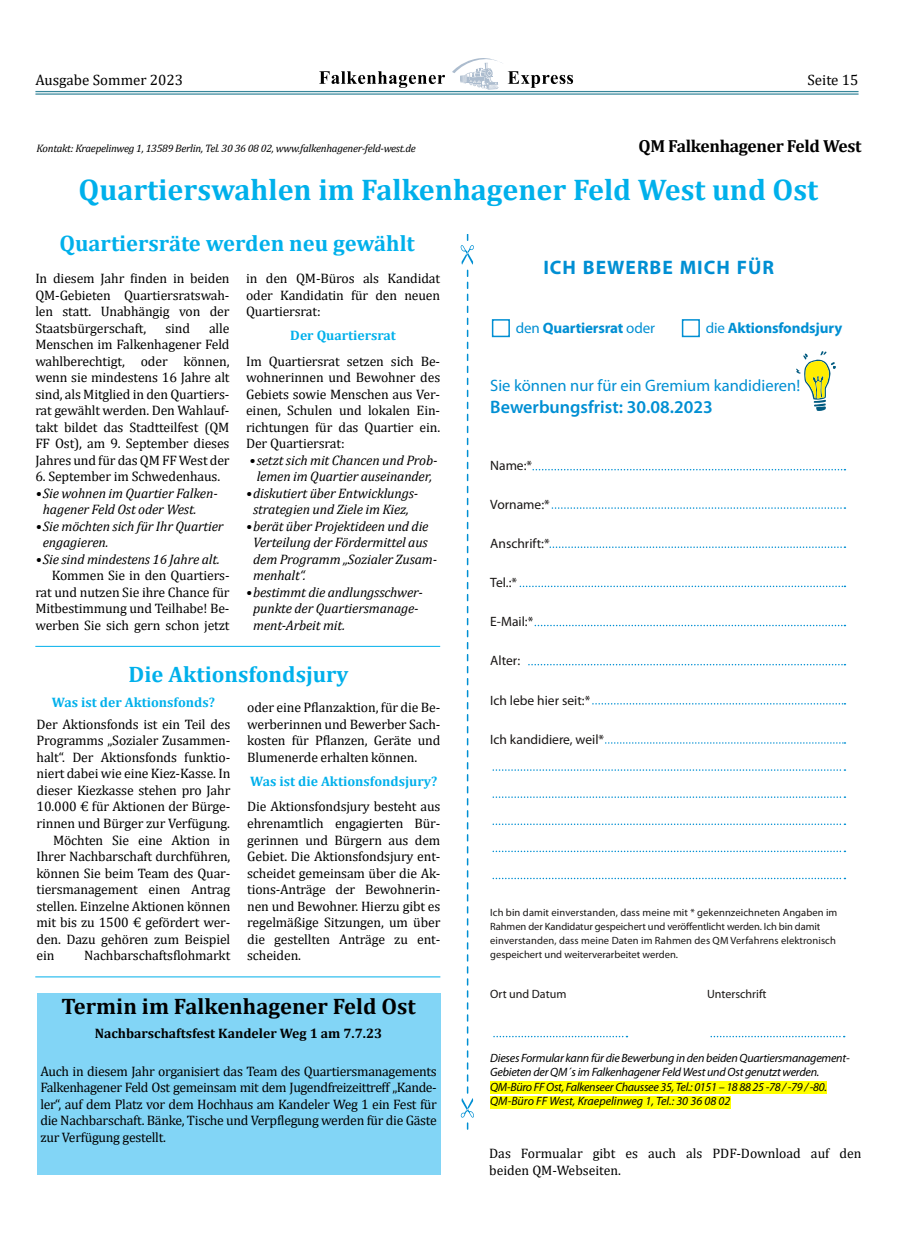
<style>
.page{position:relative;width:904px;height:1241px;background:#fff}
.page>*{position:absolute;margin:0;border:0;box-sizing:border-box;transform-origin:0 0}
.t1{font:700 30px "Cambria";color:#00b0eb}
.t2{font:700 22.5px "Cambria";color:#00b0eb}
.t3{font:700 22.5px "Cambria";color:#000}
.t4{font:700 19.5px "Myriad Pro";letter-spacing:.05em;color:#008fd3}
.t5{font:600 18px "Myriad Pro";color:#008fd3}
.t6{font:700 17.5px "Cambria";letter-spacing:-.02em;color:#000}
.t7{font:16.5px "Myriad Pro";color:#008fd3}
.t8{font:700 15px "Myriad Pro";letter-spacing:-.01em;color:#008fd3}
.t9{font:15px "Cambria";color:#000}
.t10{font:13.75px/16.5px "Cambria";letter-spacing:-.01em;color:#000;text-align:justify}
.t11{font:italic 13.75px/16.5px "Cambria";letter-spacing:-.01em;color:#000}
.t12{font:700 13.75px "Cambria";color:#00b0eb}
.t13{font:700 13.75px "Cambria";color:#000}
.t14{font:13.5px "Myriad Pro";color:#191615}
.t15{font:italic 12px/14.5px "Myriad Pro";letter-spacing:-.02em;color:#000}
.t16{font:12px "Myriad Pro";color:#191615}
.t17{font:italic 10.88px "Cambria";letter-spacing:-.025em;color:#000}
.t18{font:10.5px/13.8px "Myriad Pro";letter-spacing:.005em;color:#191615}
.s1{font-weight:400}
</style>
<div class="page">
<hr style="left:35px;top:91px;width:823px;height:1px;background:#38879b">
<hr style="left:35px;top:93px;width:823px;height:2px;background:#38879b">
<svg style="left:319px;top:71px;width:126px;height:17px"></svg>
<svg style="left:452px;top:58px;width:121px;height:32px"></svg>
<hr style="left:35px;top:976px;width:405px;height:1px;background:#00b0eb">
<div style="left:492px;top:319px;width:18px;height:18px;border:2px solid #008fd3"></div>
<div style="left:681px;top:319px;width:19px;height:18px;border:2px solid #008fd3"></div>
<svg style="left:796px;top:351px;width:40px;height:60px"></svg>
<div style="left:490px;top:1081px;width:337px;height:12px;background:#ff0"></div>
<div style="left:490px;top:1095px;width:240px;height:12px;background:#ff0"></div>
<svg style="left:533px;top:469px;width:312px;height:1px"></svg>
<svg style="left:552px;top:507px;width:293px;height:1px"></svg>
<svg style="left:550px;top:546px;width:295px;height:2px"></svg>
<svg style="left:520px;top:585px;width:325px;height:2px"></svg>
<svg style="left:535px;top:624px;width:310px;height:2px"></svg>
<svg style="left:529px;top:663px;width:316px;height:2px"></svg>
<svg style="left:593px;top:703px;width:252px;height:1px"></svg>
<svg style="left:605px;top:742px;width:240px;height:1px"></svg>
<svg style="left:493px;top:769px;width:352px;height:1px"></svg>
<svg style="left:493px;top:796px;width:352px;height:1px"></svg>
<svg style="left:493px;top:823px;width:352px;height:1px"></svg>
<svg style="left:493px;top:850px;width:352px;height:2px"></svg>
<svg style="left:493px;top:877px;width:352px;height:2px"></svg>
<svg style="left:711px;top:1035px;width:133px;height:2px"></svg>
<svg style="left:494px;top:1035px;width:133px;height:2px"></svg>
<svg style="left:460px;top:234px;width:14px;height:894px"></svg>
<div style="left:37px;top:992px;width:403px;height:182px;background:#82d5f6"></div>
<hr style="left:35px;top:646px;width:405px;height:1px;background:#00b0eb">
<p class="t9" style="left:35px;top:71px;width:149px">Ausgabe Sommer 2023</p>
<p class="t9" style="left:807px;top:71px;width:53px">Seite 15</p>
<p class="t17" style="left:37px;top:141px;width:381px">Kontakt: Kraepelinweg 1, 13589 Berlin, Tel. 30 36 08 02, www.falkenhagener-feld-west.de</p>
<p class="t6" style="left:638px;top:134px;width:224px">QM Falkenhagener Feld West</p>
<h1 class="t1" style="left:79px;top:168px;width:741px">Quartierswahlen im Falkenhagener Feld West und Ost</h1>
<h2 class="t2" style="left:59px;top:227px;width:357px">Quartiersräte werden neu gewählt</h2>
<p class="t10" style="left:35px;top:270px;width:196px">In diesem Jahr finden in beiden QM-Gebieten Quartiersratswah&shy;len statt. Unabhängig von der Staatsbürgerschaft,</p>
<p class="t10" style="left:246px;top:270px;width:196px">in den QM-Büros als Kandidat oder Kandidatin für den neuen Quartiersrat:</p>
<p class="t12" style="left:290px;top:325px;width:107px">Der Quartiersrat</p>
<p class="t10" style="left:246px;top:352px;width:196px">Im Quartiersrat setzen sich Be&shy;wohnerinnen und Bewohner des Gebiets sowie Menschen aus Ver&shy;einen, Schulen und lokalen Ein&shy;richtungen für das Quartier ein.<br>Der Quartiersrat:</p>
<p class="t11" style="left:250px;top:451px;width:189px;text-align:center">•setzt sich mit Chancen und Prob&shy;lemen im Quartier auseinander,</p>
<p class="t11" style="left:246px;top:484px;width:174px;text-align:center">•diskutiert über Entwicklungs&shy;strategien und Ziele im Kiez,</p>
<p class="t11" style="left:253px;top:517px;width:185px;text-indent:-7px">•berät über Projektideen und die<br>Verteilung der Fördermittel aus dem Programm „Sozialer Zusam&shy;menhalt“.</p>
<p class="t11" style="left:253px;top:583px;width:171px;text-indent:-7px">•bestimmt die andlungsschwer&shy;punkte der Quartiersmanage&shy;ment-Arbeit mit.</p>
<h2 class="t2" style="left:129px;top:658px;width:221px">Die Aktionsfondsjury</h2>
<p class="t12" style="left:52px;top:692px;width:164px">Was ist der Aktionsfonds?</p>
<p class="t10" style="left:37px;top:715px;width:195px">Der Aktionsfonds ist ein Teil des</p>
<p class="t10" style="left:37px;top:732px;width:195px">Programms „Sozialer Zusammen-</p>
<p class="t10" style="left:37px;top:748px;width:195px">halt“. Der Aktionsfonds funktio-</p>
<p class="t10" style="left:37px;top:765px;width:195px">niert dabei wie eine Kiez-Kasse. In</p>
<p class="t10" style="left:37px;top:781px;width:195px">dieser Kiezkasse stehen pro Jahr</p>
<p class="t10" style="left:37px;top:798px;width:195px">10.000 € für Aktionen der Bürge-</p>
<p class="t10" style="left:37px;top:814px;width:195px">rinnen und Bürger zur Verfügung.</p>
<p class="t10" style="left:53px;top:831px;width:179px">Möchten Sie eine Aktion in</p>
<p class="t10" style="left:37px;top:847px;width:195px">Ihrer Nachbarschaft durchführen,</p>
<p class="t10" style="left:37px;top:864px;width:195px">können Sie beim Team des Quar-</p>
<p class="t10" style="left:37px;top:880px;width:195px">tiersmanagement einen Antrag</p>
<p class="t10" style="left:37px;top:897px;width:195px">stellen. Einzelne Aktionen können</p>
<p class="t10" style="left:37px;top:913px;width:195px">mit bis zu 1500 € gefördert wer-</p>
<p class="t10" style="left:37px;top:930px;width:195px">den. Dazu gehören zum Beispiel</p>
<p class="t10" style="left:37px;top:946px;width:19px">ein</p>
<p class="t10" style="left:84px;top:946px;width:148px">Nachbarschaftsflohmarkt</p>
<p class="t10" style="left:35px;top:319px;width:196px;text-indent:174px">alle Menschen im Falkenhagener Feld wahlberechtigt, oder können, wenn sie mindestens 16 Jahre alt sind, als Mitglied in den Quartiers&shy;rat gewählt werden. Den Wahlauf&shy;takt bildet das Stadtteilfest (QM FF Ost), am 9. September dieses Jahres und für das QM FF West der</p>
<p class="t10" style="left:35px;top:468px;width:186px">6. September im Schwedenhaus.</p>
<p class="t11" style="left:43px;top:484px;width:176px;text-indent:-7px">•Sie wohnen im Quartier Falken&shy;hagener Feld Ost oder West.</p>
<p class="t11" style="left:43px;top:517px;width:182px;text-indent:-7px">•Sie möchten sich für Ihr Quartier engagieren.</p>
<p class="t11" style="left:36px;top:550px;width:186px">•Sie sind mindestens 16 Jahre alt.</p>
<p class="t10" style="left:35px;top:567px;width:196px;text-indent:17px">Kommen Sie in den Quartiers&shy;rat und nutzen Sie ihre Chance für Mitbestimmung und Teilhabe! Be&shy;werben Sie sich gern schon jetzt</p>
<p class="t10" style="left:165px;top:319px;width:26px">sind</p>
<p class="t10" style="left:247px;top:699px;width:195px">oder eine Pflanzaktion, für die Be&shy;werberinnen und Bewerber Sach&shy;kosten für Pflanzen, Geräte und Blumenerde erhalten können.</p>
<p class="t12" style="left:250px;top:771px;width:188px">Was ist die Aktionsfondsjury?</p>
<p class="t10" style="left:247px;top:798px;width:195px">Die Aktionsfondsjury besteht aus ehrenamtlich engagierten Bür&shy;gerinnen und Bürgern aus dem Gebiet. Die Aktionsfondsjury ent&shy;scheidet gemeinsam über die Ak&shy;tions-Anträge der Bewohnerin&shy;nen und Bewohner. Hierzu gibt es regelmäßige Sitzungen, um über die gestellten Anträge zu ent&shy;scheiden.</p>
<h2 class="t3" style="left:62px;top:990px;width:355px">Termin im Falkenhagener Feld Ost</h2>
<p class="t13" style="left:95px;top:1023px;width:289px">Nachbarschaftsfest Kandeler Weg 1 am 7.7.23</p>
<p class="t10" style="left:40px;top:1062px;width:398px">Auch in diesem Jahr organisiert das Team des Quartiersmanagements Falkenhagener Feld Ost gemeinsam mit dem Jugendfreizeittreff „Kande&shy;ler“, auf dem Platz vor dem Hochhaus am Kandeler Weg 1 ein Fest für die Nachbarschaft. Bänke, Tische und Verpflegung werden für die Gäste zur Verfügung gestellt.</p>
<h3 class="t4" style="left:543px;top:254px;width:232px">ICH BEWERBE MICH FÜR</h3>
<p class="t8" style="left:516px;top:318px;width:141px"><span class="s1">den</span> Quartiersrat <span class="s1">oder</span></p>
<p class="t8" style="left:705px;top:318px;width:138px"><span class="s1">die</span> Aktionsfondsjury</p>
<p class="t7" style="left:490px;top:375px;width:311px">Sie können nur für ein Gremium kandidieren!</p>
<h3 class="t5" style="left:490px;top:395px;width:224px">Bewerbungsfrist: 30.08.2023</h3>
<p class="t14" style="left:490px;top:457px;width:43px">Name:*</p>
<p class="t14" style="left:490px;top:496px;width:61px">Vorname:*</p>
<p class="t14" style="left:490px;top:535px;width:61px">Anschrift:*</p>
<p class="t14" style="left:490px;top:574px;width:28px">Tel.:*</p>
<p class="t14" style="left:490px;top:613px;width:45px">E-Mail:*</p>
<p class="t14" style="left:490px;top:652px;width:31px">Alter:</p>
<p class="t14" style="left:490px;top:691px;width:102px">Ich lebe hier seit:*</p>
<p class="t14" style="left:490px;top:730px;width:115px">Ich kandidiere, weil*</p>
<p class="t18" style="left:490px;top:905px;width:348px">Ich bin damit einverstanden, dass meine mit * gekennzeichneten Angaben im Rahmen der Kandidatur gespeichert und veröffentlicht werden. Ich bin damit einverstanden, dass meine Daten im Rahmen des QM Verfahrens elektronisch gespeichert und weiterverarbeitet werden.</p>
<p class="t16" style="left:490px;top:986px;width:78px">Ort und Datum</p>
<p class="t16" style="left:707px;top:986px;width:61px">Unterschrift</p>
<p class="t15" style="left:490px;top:1050px;width:361px">Dieses Formular kann für die Bewerbung in den beiden Quartiersmanagement-Gebieten der QM´s im Falkenhagener Feld West und Ost genutzt werden.<br>QM-Büro FF Ost, Falkenseer Chaussee 35, Tel.: 0151 – 18 88 25 -78 / -79 / -80.<br>QM-Büro FF West, Kraepelinweg 1, Tel.: 30 36 08 02</p>
<p class="t10" style="left:489px;top:1144px;width:374px">Das Formualar gibt es auch als PDF-Download auf den beiden QM-Webseiten.</p>
</div>
